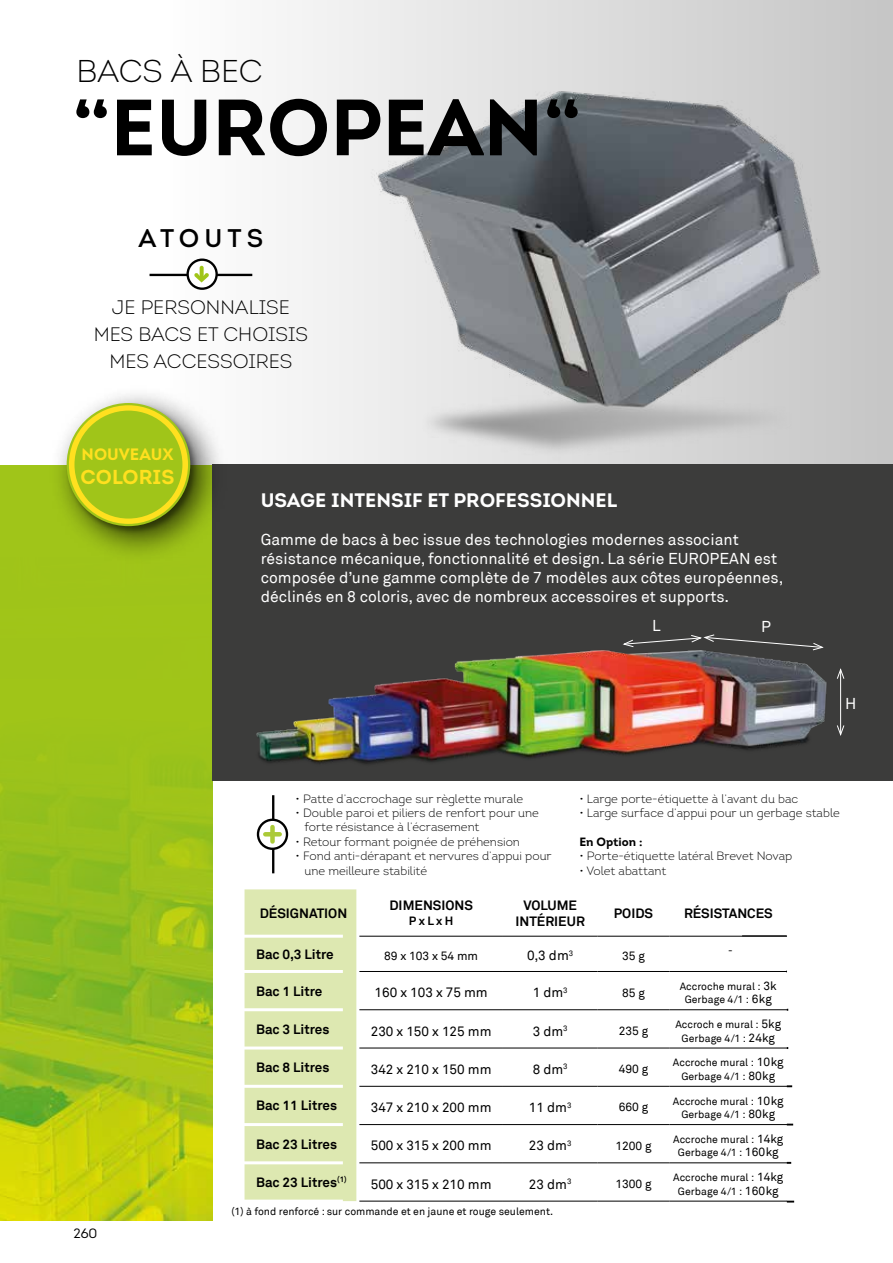
<style>
.page{position:relative;width:893px;height:1263px;background:#fff}
.page>*{position:absolute;margin:0;border:0;box-sizing:border-box;transform-origin:0 0}
.t1{font:700 79.5px "Intro";color:#000}
.t2{font:300 31.5px "Intro";letter-spacing:-.01em;color:#000}
.t3{font:25.5px "Intro";letter-spacing:.2em;color:#000}
.t4{font:700 20.1px "Intro";color:#ffe01f}
.t5{font:300 19.5px/27px "Intro";color:#000;text-align:center}
.t6{font:700 19.5px "Intro";color:#fff}
.t7{font:700 16.5px "Intro";color:#ffe01f}
.t8{font:15.75px/18.9px "Akkurat";color:#fff}
.t9{font:700 13.5px/16.2px "Akkurat";color:#000;text-align:center}
.t10{font:13.5px "Akkurat";color:#000}
.t11{font:13.5px "Intro";color:#000}
.t12{font:300 12px/14.4px "Intro";color:#000}
.t13{font:12px "Akkurat";color:#000}
.t14{font:700 12px "Intro";color:#000}
.t15{font:700 12px "Akkurat";color:#000}
.t16{font:10.5px/13.5px "Akkurat";color:#000;text-align:center}
.s1{font-size:12px}
</style>
<div class="page">
<div style="left:170px;top:0;width:723px;height:477px;background:linear-gradient(to right,#fcfcfc,#c1c1c1)"></div>
<img style="left:362px;top:74px;width:480px;height:388px">
<div style="left:0;top:465px;width:213px;height:755px;background:#a0c519"></div>
<img style="left:0;top:564px;width:213px;height:656px">
<div style="left:213px;top:465px;width:680px;height:316px;background:#3c3c3b"></div>
<div style="left:245px;top:889px;width:111px;height:312px;background:#dde8b1"></div>
<hr style="left:231px;top:935px;width:112px;height:3px;background:#fff">
<hr style="left:231px;top:970px;width:112px;height:3px;background:#fff">
<hr style="left:231px;top:1008px;width:112px;height:3px;background:#fff">
<hr style="left:231px;top:1046px;width:112px;height:3px;background:#fff">
<hr style="left:231px;top:1085px;width:112px;height:3px;background:#fff">
<hr style="left:231px;top:1123px;width:112px;height:3px;background:#fff">
<hr style="left:231px;top:1161px;width:112px;height:3px;background:#fff">
<hr style="left:231px;top:1199px;width:112px;height:3px;background:#fff">
<hr style="left:359px;top:936px;width:144px;height:1px;background:#000">
<hr style="left:503px;top:936px;width:94px;height:1px;background:#000">
<hr style="left:597px;top:936px;width:73px;height:1px;background:#000">
<hr style="left:670px;top:936px;width:117px;height:1px;background:#000">
<hr style="left:359px;top:971px;width:144px;height:1px;background:#000">
<hr style="left:503px;top:971px;width:94px;height:1px;background:#000">
<hr style="left:597px;top:971px;width:73px;height:1px;background:#000">
<hr style="left:670px;top:971px;width:117px;height:1px;background:#000">
<hr style="left:359px;top:1009px;width:144px;height:1px;background:#000">
<hr style="left:503px;top:1009px;width:94px;height:1px;background:#000">
<hr style="left:597px;top:1009px;width:73px;height:1px;background:#000">
<hr style="left:670px;top:1009px;width:117px;height:1px;background:#000">
<hr style="left:359px;top:1048px;width:144px;height:1px;background:#000">
<hr style="left:503px;top:1048px;width:94px;height:1px;background:#000">
<hr style="left:597px;top:1048px;width:73px;height:1px;background:#000">
<hr style="left:670px;top:1048px;width:117px;height:1px;background:#000">
<hr style="left:359px;top:1086px;width:144px;height:1px;background:#000">
<hr style="left:503px;top:1086px;width:94px;height:1px;background:#000">
<hr style="left:597px;top:1086px;width:73px;height:1px;background:#000">
<hr style="left:670px;top:1086px;width:117px;height:1px;background:#000">
<hr style="left:359px;top:1124px;width:144px;height:1px;background:#000">
<hr style="left:503px;top:1124px;width:94px;height:1px;background:#000">
<hr style="left:597px;top:1124px;width:73px;height:1px;background:#000">
<hr style="left:670px;top:1124px;width:117px;height:1px;background:#000">
<hr style="left:359px;top:1162px;width:144px;height:1px;background:#000">
<hr style="left:503px;top:1162px;width:94px;height:1px;background:#000">
<hr style="left:597px;top:1162px;width:73px;height:1px;background:#000">
<hr style="left:670px;top:1162px;width:117px;height:1px;background:#000">
<hr style="left:359px;top:1201px;width:144px;height:1px;background:#000">
<hr style="left:503px;top:1201px;width:94px;height:1px;background:#000">
<hr style="left:597px;top:1201px;width:73px;height:1px;background:#000">
<hr style="left:670px;top:1201px;width:117px;height:1px;background:#000">
<hr style="left:150px;top:274px;width:102px;height:2px;background:#000">
<svg style="left:188px;top:260px;width:29px;height:29px"></svg>
<div style="left:186px;top:258px;width:32px;height:32px;border:2px solid #000;border-radius:50%"></div>
<svg style="left:194px;top:266px;width:15px;height:16px"></svg>
<hr style="left:272px;top:795px;width:2px;height:78px;background:#000">
<svg style="left:258px;top:820px;width:29px;height:29px"></svg>
<div style="left:257px;top:819px;width:31px;height:31px;border:2px solid #000;border-radius:50%"></div>
<hr style="left:840px;top:670px;width:1px;height:64px;background:#fff">
<svg style="left:837px;top:668px;width:8px;height:12px"></svg>
<svg style="left:837px;top:724px;width:8px;height:12px"></svg>
<svg style="left:628px;top:634px;width:136px;height:8px"></svg>
<img style="left:256px;top:642px;width:571px;height:122px">
<div style="left:270px;top:827px;width:5px;height:14px;background:#abca38"></div>
<hr style="left:265px;top:832px;width:15px;height:4px;background:#abca38">
<div style="left:49px;top:386px;width:179px;height:178px;background:#000;opacity:.75"></div>
<svg style="left:68px;top:404px;width:121px;height:121px;fill:#ffe01f"></svg>
<div style="left:67px;top:403px;width:123px;height:123px;border:2px solid #a0c519;border-radius:50%"></div>
<div style="left:74px;top:411px;width:108px;height:107px;background:#a0c519;border-radius:50%"></div>
<h2 class="t2" style="left:77px;top:52px;width:188px">BACS À BEC</h2>
<h1 class="t1" style="left:72px;top:77px;width:510px">“EUROPEAN“</h1>
<h3 class="t3" style="left:138px;top:222px;width:127px">ATOUTS</h3>
<h3 class="t5" style="left:94px;top:293px;width:216px">JE PERSONNALISE<br>MES BACS ET CHOISIS<br>MES ACCESSOIRES</h3>
<h3 class="t7" style="left:82px;top:443px;width:93px">NOUVEAUX</h3>
<h3 class="t4" style="left:81px;top:464px;width:95px">COLORIS</h3>
<p class="t11" style="left:73px;top:1225px;width:26px">260</p>
<h3 class="t6" style="left:261px;top:488px;width:358px">USAGE INTENSIF ET PROFESSIONNEL</h3>
<p class="t8" style="left:261px;top:530px;width:524px">Gamme de bacs à bec issue des technologies modernes associant résistance mécanique, fonctionnalité et design. La série EUROPEAN est composée d’une gamme complète de 7 modèles aux côtes européennes, déclinés en 8 coloris, avec de nombreux accessoires et supports.</p>
<h3 class="t8" style="left:652px;top:616px;width:10px">L</h3>
<h3 class="t8" style="left:761px;top:618px;width:11px">P</h3>
<h3 class="t8" style="left:845px;top:695px;width:13px">H</h3>
<p class="t12" style="left:296px;top:791px;width:229px">• Patte d’accrochage sur règlette murale</p>
<p class="t12" style="left:305px;top:806px;width:236px;text-indent:-9px">• Double paroi et piliers de renfort pour une forte résistance à l’écrasement</p>
<p class="t12" style="left:296px;top:834px;width:226px">• Retour formant poignée de préhension</p>
<p class="t12" style="left:305px;top:849px;width:249px;text-indent:-9px">• Fond anti-dérapant et nervures d’appui pour une meilleure stabilité</p>
<p class="t12" style="left:579px;top:791px;width:221px">• Large porte-étiquette à l’avant du bac</p>
<p class="t12" style="left:579px;top:806px;width:262px">• Large surface d’appui pour un gerbage stable</p>
<p class="t14" style="left:579px;top:834px;width:65px">En Option :</p>
<p class="t12" style="left:579px;top:849px;width:215px">• Porte-étiquette latéral Brevet Novap</p>
<p class="t12" style="left:579px;top:863px;width:88px">• Volet abattant</p>
<p class="t9" style="left:260px;top:905px;width:89px">DÉSIGNATION</p>
<p class="t9" style="left:389px;top:898px;width:85px">DIMENSIONS</p>
<p class="t15" style="left:409px;top:913px;width:46px">P x L x H</p>
<p class="t9" style="left:515px;top:897px;width:71px">VOLUME<br>INTÉRIEUR</p>
<p class="t9" style="left:614px;top:905px;width:41px">POIDS</p>
<p class="t9" style="left:684px;top:905px;width:90px">RÉSISTANCES</p>
<p class="t9" style="left:256px;top:946px;width:79px">Bac 0,3 Litre</p>
<p class="t13" style="left:384px;top:948px;width:95px">89 x 103 x 54 mm</p>
<p class="t10" style="left:527px;top:948px;width:48px">0,3 dm<sup>3</sup></p>
<p class="t13" style="left:622px;top:948px;width:24px">35 g</p>
<p class="t16" style="left:728px;top:944px;width:6px">-</p>
<p class="t9" style="left:256px;top:983px;width:68px">Bac 1 Litre</p>
<p class="t10" style="left:375px;top:984px;width:115px">160 x 103 x 75 mm</p>
<p class="t10" style="left:533px;top:984px;width:36px">1 dm<sup>3</sup></p>
<p class="t13" style="left:622px;top:985px;width:24px">85 g</p>
<p class="t16" style="left:680px;top:979px;width:99px">Accroche mural : <span class="s1">3k<br></span>Gerbage 4/1 : <span class="s1">6kg</span></p>
<p class="t9" style="left:256px;top:1021px;width:75px">Bac 3 Litres</p>
<p class="t10" style="left:371px;top:1023px;width:122px">230 x 150 x 125 mm</p>
<p class="t10" style="left:533px;top:1023px;width:36px">3 dm<sup>3</sup></p>
<p class="t13" style="left:619px;top:1023px;width:31px">235 g</p>
<p class="t16" style="left:675px;top:1018px;width:107px">Accroch e mural : <span class="s1">5kg<br></span>Gerbage 4/1 : <span class="s1">24kg</span></p>
<p class="t9" style="left:256px;top:1059px;width:75px">Bac 8 Litres</p>
<p class="t10" style="left:371px;top:1061px;width:122px">342 x 210 x 150 mm</p>
<p class="t10" style="left:533px;top:1061px;width:36px">8 dm<sup>3</sup></p>
<p class="t13" style="left:619px;top:1062px;width:31px">490 g</p>
<p class="t16" style="left:673px;top:1056px;width:112px">Accroche mural : <span class="s1">10kg<br></span>Gerbage 4/1 : <span class="s1">80kg</span></p>
<p class="t9" style="left:256px;top:1097px;width:83px">Bac 11 Litres</p>
<p class="t10" style="left:371px;top:1099px;width:122px">347 x 210 x 200 mm</p>
<p class="t10" style="left:529px;top:1099px;width:44px">11 dm<sup>3</sup></p>
<p class="t13" style="left:619px;top:1100px;width:31px">660 g</p>
<p class="t16" style="left:673px;top:1094px;width:112px">Accroche mural : <span class="s1">10kg<br></span>Gerbage 4/1 : <span class="s1">80kg</span></p>
<p class="t9" style="left:256px;top:1136px;width:83px">Bac 23 Litres</p>
<p class="t10" style="left:371px;top:1138px;width:122px">500 x 315 x 200 mm</p>
<p class="t10" style="left:529px;top:1138px;width:44px">23 dm<sup>3</sup></p>
<p class="t13" style="left:615px;top:1138px;width:38px">1200 g</p>
<p class="t16" style="left:673px;top:1133px;width:112px">Accroche mural : <span class="s1">14kg<br></span>Gerbage 4/1 : <span class="s1">160kg</span></p>
<p class="t9" style="left:256px;top:1174px;width:92px">Bac 23 Litres<sup>(1)</sup></p>
<p class="t10" style="left:371px;top:1176px;width:122px">500 x 315 x 210 mm</p>
<p class="t10" style="left:529px;top:1176px;width:44px">23 dm<sup>3</sup></p>
<p class="t13" style="left:615px;top:1176px;width:38px">1300 g</p>
<p class="t16" style="left:673px;top:1171px;width:112px">Accroche mural : <span class="s1">14kg<br></span>Gerbage 4/1 : <span class="s1">160kg</span></p>
<p class="t16" style="left:231px;top:1204px;width:323px">(1) à fond renforcé : sur commande et en jaune et rouge seulement.</p>
</div>
